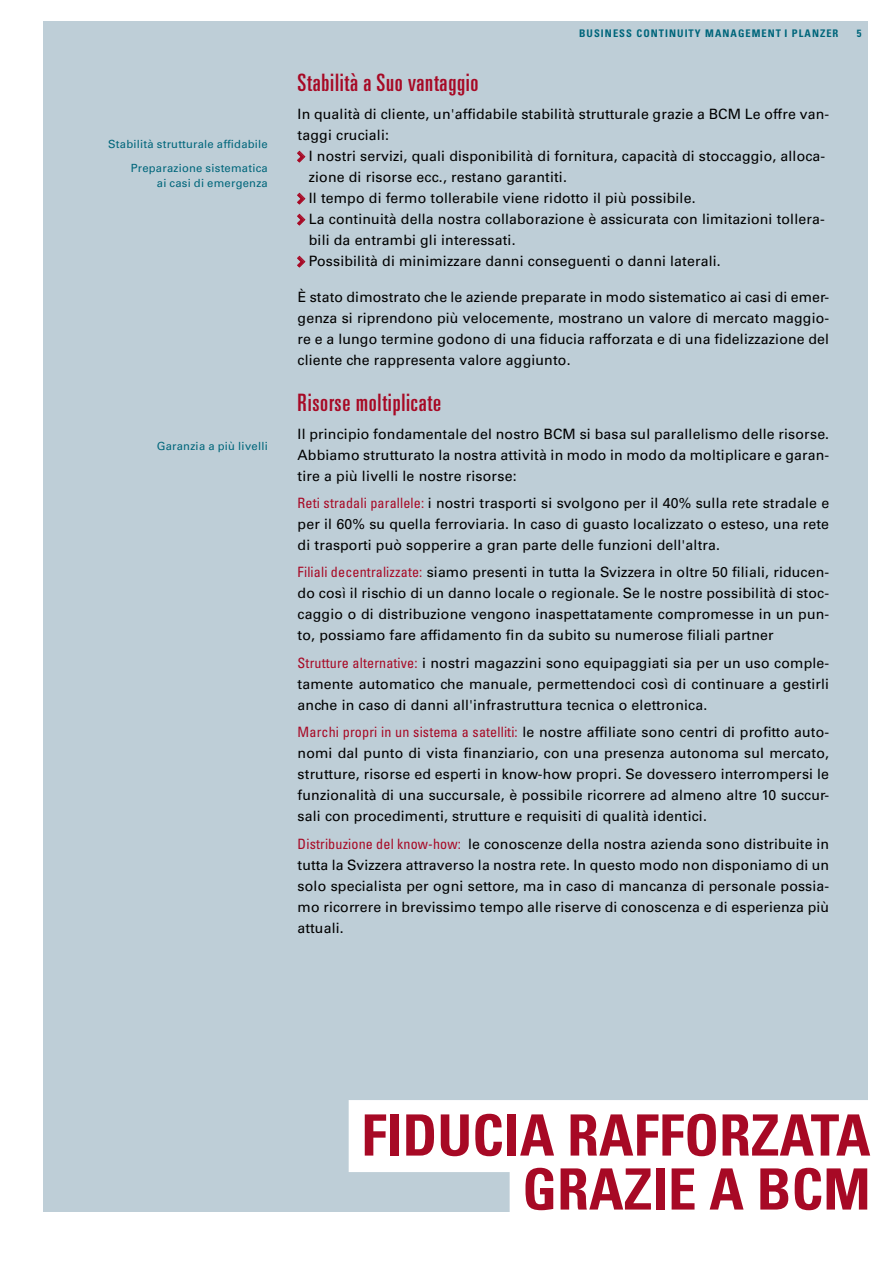
<style>
.page{position:relative;width:893px;height:1263px;background:#fff}
.page>*{position:absolute;margin:0;border:0;box-sizing:border-box;transform-origin:0 0}
.t1{font:700 condensed 57px/54px "Univers LT Std";color:#a70925}
.t2{font:ultra-condensed 24px "Univers";letter-spacing:.03em;color:#a70925}
.t3{font:14.25px/21px "Univers LT Std";letter-spacing:.01em;color:#000;text-align:justify}
.t4{font:11.25px/24px "Univers LT Std";letter-spacing:.02em;color:#00667b;text-align:right}
.t5{font:700 condensed 10.5px "Univers LT Std";letter-spacing:.1em;color:#00667b}
.s1{font-family:"Pla Univers";font-weight:900;font-stretch:condensed;color:#a70925}
.s2{font-family:"Univers";font-stretch:condensed;color:#a70925}
</style>
<div class="page">
<div style="left:43px;top:21px;width:824px;height:1191px;background:#beced7"></div>
<div style="left:349px;top:1100px;width:522px;height:72px;background:#fff"></div>
<div style="left:510px;top:1154px;width:361px;height:72px;background:#fff"></div>
<svg style="left:297px;top:150px;width:9px;height:13px"></svg>
<svg style="left:297px;top:192px;width:9px;height:13px"></svg>
<svg style="left:297px;top:213px;width:9px;height:13px"></svg>
<svg style="left:297px;top:255px;width:9px;height:13px"></svg>
<p class="t4" style="left:108px;top:132px;width:161px">Stabilità strutturale affidabile<br>Preparazione sistematica</p>
<p class="t4" style="left:157px;top:171px;width:113px">ai casi di emergenza</p>
<p class="t4" style="left:157px;top:434px;width:113px">Garanzia a più livelli</p>
<p class="t5" style="left:579px;top:26px;width:261px">BUSINESS CONTINUITY MANAGEMENT I PLANZER</p>
<p class="t5" style="left:857px;top:26px;width:6px">5</p>
<h2 class="t2" style="left:298px;top:69px;width:182px">Stabilità a Suo vantaggio</h2>
<p class="t3" style="left:298px;top:103px;width:533px">In qualità di cliente, un'affidabile stabilità strutturale grazie a BCM Le offre van-</p>
<p class="t3" style="left:298px;top:124px;width:93px">taggi cruciali:</p>
<p class="t3" style="left:298px;top:145px;width:529px"><span class="s1">‱</span> I nostri servizi, quali disponibilità di fornitura, capacità di stoccaggio, alloca-</p>
<p class="t3" style="left:309px;top:166px;width:260px">zione di risorse ecc., restano garantiti.</p>
<p class="t3" style="left:298px;top:187px;width:399px"><span class="s1">‱</span> Il tempo di fermo tollerabile viene ridotto il più possibile.</p>
<p class="t3" style="left:298px;top:208px;width:529px"><span class="s1">‱</span> La continuità della nostra collaborazione è assicurata con limitazioni tollera-</p>
<p class="t3" style="left:309px;top:229px;width:208px">bili da entrambi gli interessati.</p>
<p class="t3" style="left:298px;top:250px;width:425px"><span class="s1">‱</span> Possibilità di minimizzare danni conseguenti o danni laterali.</p>
<p class="t3" style="left:298px;top:286px;width:533px">È stato dimostrato che le aziende preparate in modo sistematico ai casi di emer&shy;genza si riprendono più velocemente, mostrano un valore di mercato maggio&shy;re e a lungo termine godono di una fiducia rafforzata e di una fidelizzazione del cliente che rappresenta valore aggiunto.</p>
<h2 class="t2" style="left:298px;top:389px;width:145px">Risorse moltiplicate</h2>
<p class="t3" style="left:298px;top:423px;width:533px">Il principio fondamentale del nostro BCM si basa sul parallelismo delle risorse.<br>Abbiamo strutturato la nostra attività in modo in modo da moltiplicare e garan&shy;tire a più livelli le nostre risorse:</p>
<p class="t3" style="left:298px;top:492px;width:533px"><span class="s2">Reti stradali parallele:</span> i nostri trasporti si svolgono per il 40% sulla rete stradale e per il 60% su quella ferroviaria. In caso di guasto localizzato o esteso, una rete di trasporti può sopperire a gran parte delle funzioni dell'altra.</p>
<p class="t3" style="left:298px;top:562px;width:533px"><span class="s2">Filiali decentralizzate:</span> siamo presenti in tutta la Svizzera in oltre 50 filiali, riducen&shy;do così il rischio di un danno locale o regionale. Se le nostre possibilità di stoc&shy;caggio o di distribuzione vengono inaspettatamente compromesse in un pun&shy;to, possiamo fare affidamento fin da subito su numerose filiali partner</p>
<p class="t3" style="left:298px;top:652px;width:533px"><span class="s2">Strutture alternative:</span> i nostri magazzini sono equipaggiati sia per un uso comple&shy;tamente automatico che manuale, permettendoci così di continuare a gestirli anche in caso di danni all'infrastruttura tecnica o elettronica.</p>
<p class="t3" style="left:298px;top:722px;width:533px"><span class="s2">Marchi propri in un sistema a satelliti:</span> le nostre affiliate sono centri di profitto auto&shy;nomi dal punto di vista finanziario, con una presenza autonoma sul mercato, strutture, risorse ed esperti in know-how propri. Se dovessero interrompersi le funzionalità di una succursale, è possibile ricorrere ad almeno altre 10 succur&shy;sali con procedimenti, strutture e requisiti di qualità identici.</p>
<p class="t3" style="left:298px;top:833px;width:533px"><span class="s2">Distribuzione del know-how:</span> le conoscenze della nostra azienda sono distribuite in tutta la Svizzera attraverso la nostra rete. In questo modo non disponiamo di un solo specialista per ogni settore, ma in caso di mancanza di personale possia&shy;mo ricorrere in brevissimo tempo alle riserve di conoscenza e di esperienza più attuali.</p>
<h1 class="t1" style="left:522px;top:1108px;width:350px;text-indent:-161px">FIDUCIA RAFFORZATA<br>GRAZIE A BCM</h1>
</div>
